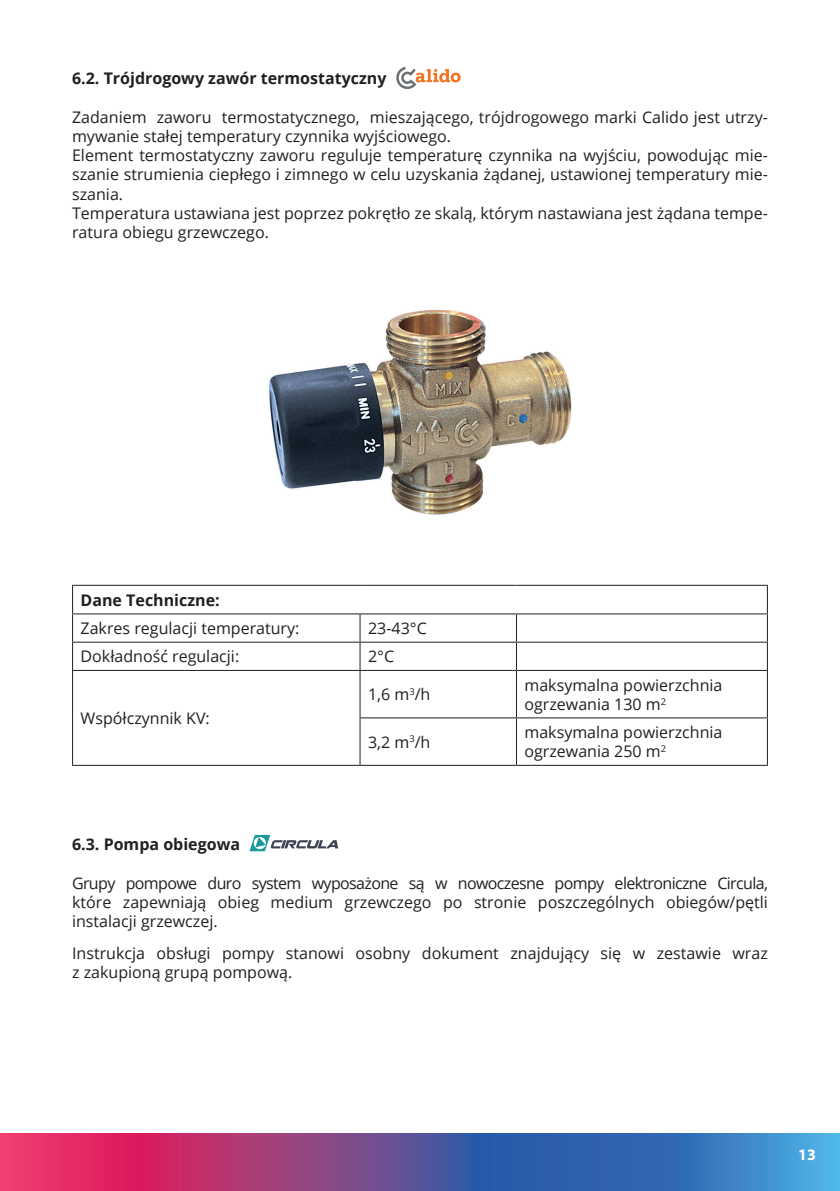
<style>
.page{position:relative;width:840px;height:1191px;background:#fff}
.page>*{position:absolute;margin:0;border:0;box-sizing:border-box;transform-origin:0 0}
.t1{font:16px/19.2px "Open Sans";color:#231f20}
.t2{font:700 16px "Open Sans";color:#231f20}
.t3{font:700 16px "Myriad Pro";color:#fff}
</style>
<div class="page">
<hr style="left:72px;top:585px;width:288px;height:1px;background:#231f20">
<hr style="left:360px;top:585px;width:156px;height:1px;background:#231f20">
<hr style="left:516px;top:585px;width:251px;height:1px;background:#231f20">
<hr style="left:72px;top:613px;width:288px;height:1px;background:#231f20">
<hr style="left:360px;top:613px;width:156px;height:1px;background:#231f20">
<hr style="left:516px;top:613px;width:251px;height:1px;background:#231f20">
<hr style="left:72px;top:641px;width:288px;height:1px;background:#231f20">
<svg style="left:72px;top:586px;width:1px;height:84px"></svg>
<hr style="left:360px;top:641px;width:156px;height:1px;background:#231f20">
<svg style="left:359px;top:614px;width:1px;height:56px"></svg>
<hr style="left:516px;top:641px;width:251px;height:1px;background:#231f20">
<svg style="left:766px;top:586px;width:1px;height:84px"></svg>
<hr style="left:72px;top:670px;width:288px;height:1px;background:#231f20">
<hr style="left:72px;top:671px;width:1px;height:47px;background:#231f20">
<hr style="left:360px;top:670px;width:156px;height:1px;background:#231f20">
<hr style="left:359px;top:671px;width:1px;height:46px;background:#231f20">
<hr style="left:516px;top:670px;width:251px;height:1px;background:#231f20">
<hr style="left:515px;top:671px;width:1px;height:46px;background:#231f20">
<hr style="left:766px;top:671px;width:1px;height:46px;background:#231f20">
<hr style="left:72px;top:718px;width:1px;height:47px;background:#231f20">
<hr style="left:359px;top:717px;width:157px;height:1px;background:#231f20">
<hr style="left:359px;top:718px;width:1px;height:47px;background:#231f20">
<hr style="left:516px;top:717px;width:251px;height:1px;background:#231f20">
<hr style="left:515px;top:718px;width:1px;height:47px;background:#231f20">
<hr style="left:766px;top:718px;width:1px;height:47px;background:#231f20">
<hr style="left:72px;top:765px;width:288px;height:1px;background:#231f20">
<hr style="left:360px;top:765px;width:156px;height:1px;background:#231f20">
<hr style="left:516px;top:765px;width:251px;height:1px;background:#231f20">
<img style="left:268px;top:309px;width:304px;height:206px">
<svg style="left:2px;top:1133px;width:837px;height:58px;background:#765496"></svg>
<hr style="left:0;top:1133px;width:2px;height:58px;background:#ef4071">
<svg style="left:396px;top:67px;width:64px;height:22px"></svg>
<svg style="left:249px;top:835px;width:89px;height:16px"></svg>
<p class="t2" style="left:72px;top:67px;width:316px">6.2. Trójdrogowy zawór termostatyczny</p>
<p class="t1" style="left:72px;top:107px;width:697px">Zadaniem zaworu termostatycznego, mieszającego, trójdrogowego marki Calido jest utrzy&shy;mywanie stałej temperatury czynnika wyjściowego.<br>Element termostatyczny zaworu reguluje temperaturę czynnika na wyjściu, powodując mie&shy;szanie strumienia ciepłego i zimnego w celu uzyskania żądanej, ustawionej temperatury mie&shy;szania.<br>Temperatura ustawiana jest poprzez pokrętło ze skalą, którym nastawiana jest żądana tempe&shy;ratura obiegu grzewczego.</p>
<p class="t2" style="left:80px;top:588px;width:141px">Dane Techniczne:</p>
<p class="t1" style="left:80px;top:618px;width:220px">Zakres regulacji temperatury:</p>
<p class="t1" style="left:368px;top:618px;width:60px">23-43°C</p>
<p class="t1" style="left:80px;top:646px;width:160px">Dokładność regulacji:</p>
<p class="t1" style="left:368px;top:646px;width:28px">2°C</p>
<p class="t1" style="left:80px;top:708px;width:131px">Współczynnik KV:</p>
<p class="t1" style="left:368px;top:684px;width:64px">1,6 m<sup>3</sup>/h</p>
<p class="t1" style="left:524px;top:675px;width:199px">maksymalna powierzchnia ogrzewania 130 m<sup>2</sup></p>
<p class="t1" style="left:368px;top:732px;width:64px">3,2 m<sup>3</sup>/h</p>
<p class="t1" style="left:524px;top:722px;width:199px">maksymalna powierzchnia ogrzewania 250 m<sup>2</sup></p>
<p class="t2" style="left:72px;top:833px;width:169px">6.3. Pompa obiegowa</p>
<p class="t1" style="left:72px;top:872px;width:697px;text-align:justify">Grupy pompowe duro system wyposażone są w nowoczesne pompy elektroniczne Circula, które zapewniają obieg medium grzewczego po stronie poszczególnych obiegów/pętli instalacji grzewczej.</p>
<p class="t1" style="left:72px;top:943px;width:697px">Instrukcja obsługi pompy stanowi osobny dokument znajdujący się w zestawie wraz z zakupioną grupą pompową.</p>
<p class="t3" style="left:797px;top:1144px;width:19px">13</p>
</div>
